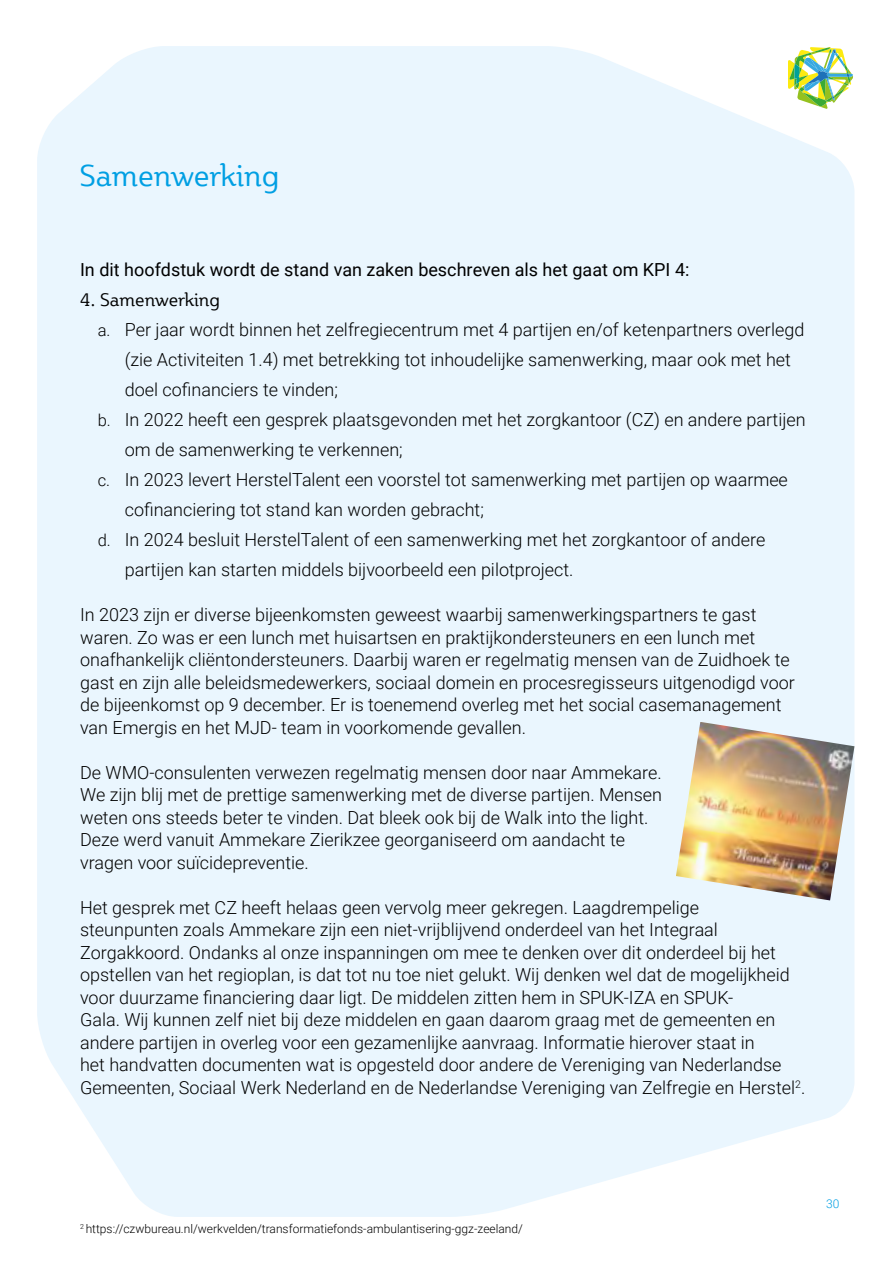
<style>
.page{position:relative;width:893px;height:1263px;background:#fff}
.page>*{position:absolute;margin:0;border:0;box-sizing:border-box;transform-origin:0 0}
.t1{font:30px "Plume";color:#009fe3}
.t2{font:300 18px/22.5px "Roboto";color:#000}
.t3{font:18px "Roboto";color:#000}
.t4{font:18px "Plume";color:#000}
.t5{font:300 12px "Roboto";color:#000}
.t6{font:300 12px "Roboto";color:#009fe3}
.s1{font-size:16.5px}
</style>
<div class="page">
<div style="left:37px;top:46px;width:817px;height:1171px;background:#eaf6fe"></div>
<img style="left:676px;top:722px;width:178px;height:178px">
<h1 class="t1" style="left:80px;top:157px;width:201px">Samenwerking</h1>
<p class="t3" style="left:80px;top:257px;width:611px">In dit hoofdstuk wordt de stand van zaken beschreven als het gaat om KPI 4:</p>
<p class="t4" style="left:80px;top:289px;width:141px">4. Samenwerking</p>
<p class="t2" style="left:98px;top:318px;width:708px"><span class="s1">a.</span> Per jaar wordt binnen het zelfregiecentrum met 4 partijen en/of ketenpartners overlegd</p>
<p class="t2" style="left:125px;top:348px;width:668px">(zie Activiteiten 1.4) met betrekking tot inhoudelijke samenwerking, maar ook met het</p>
<p class="t2" style="left:125px;top:378px;width:215px">doel cofinanciers te vinden;</p>
<p class="t2" style="left:98px;top:408px;width:709px"><span class="s1">b.</span> In 2022 heeft een gesprek plaatsgevonden met het zorgkantoor (CZ) en andere partijen</p>
<p class="t2" style="left:125px;top:438px;width:280px">om de samenwerking te verkennen;</p>
<p class="t2" style="left:98px;top:468px;width:692px"><span class="s1">c.</span> In 2023 levert HerstelTalent een voorstel tot samenwerking met partijen op waarmee</p>
<p class="t2" style="left:125px;top:498px;width:361px">cofinanciering tot stand kan worden gebracht;</p>
<p class="t2" style="left:98px;top:528px;width:669px"><span class="s1">d.</span> In 2024 besluit HerstelTalent of een samenwerking met het zorgkantoor of andere</p>
<p class="t2" style="left:125px;top:558px;width:448px">partijen kan starten middels bijvoorbeeld een pilotproject.</p>
<p class="t2" style="left:80px;top:603px;width:716px">In 2023 zijn er diverse bijeenkomsten geweest waarbij samenwerkingspartners te gast waren. Zo was er een lunch met huisartsen en praktijkondersteuners en een lunch met onafhankelijk cliëntondersteuners. Daarbij waren er regelmatig mensen van de Zuidhoek te gast en zijn alle beleidsmedewerkers, sociaal domein en procesregisseurs uitgenodigd voor de bijeenkomst op 9 december. Er is toenemend overleg met het social casemanagement van Emergis en het MJD- team in voorkomende gevallen.</p>
<p class="t2" style="left:80px;top:760px;width:583px">De WMO-consulenten verwezen regelmatig mensen door naar Ammekare.<br>We zijn blij met de prettige samenwerking met de diverse partijen. Mensen weten ons steeds beter te vinden. Dat bleek ook bij de Walk into the light.<br>Deze werd vanuit Ammekare Zierikzee georganiseerd om aandacht te vragen voor suïcidepreventie.</p>
<p class="t2" style="left:80px;top:895px;width:724px">Het gesprek met CZ heeft helaas geen vervolg meer gekregen. Laagdrempelige<br>steunpunten zoals Ammekare zijn een niet-vrijblijvend onderdeel van het Integraal Zorgakkoord. Ondanks al onze inspanningen om mee te denken over dit onderdeel bij het opstellen van het regioplan, is dat tot nu toe niet gelukt. Wij denken wel dat de mogelijkheid voor duurzame financiering daar ligt. De middelen zitten hem in SPUK-IZA en SPUK-<br>Gala. Wij kunnen zelf niet bij deze middelen en gaan daarom graag met de gemeenten en andere partijen in overleg voor een gezamenlijke aanvraag. Informatie hierover staat in<br>het handvatten documenten wat is opgesteld door andere de Vereniging van Nederlandse Gemeenten, Sociaal Werk Nederland en de Nederlandse Vereniging van Zelfregie en Herstel<sup>2</sup>.</p>
<p class="t5" style="left:80px;top:1221px;width:444px"><sup>2</sup> https://czwbureau. nl/werkvelden/transformatiefonds-ambulantisering-ggz-zeeland/</p>
<p class="t6" style="left:826px;top:1195px;width:15px">30</p>
</div>
